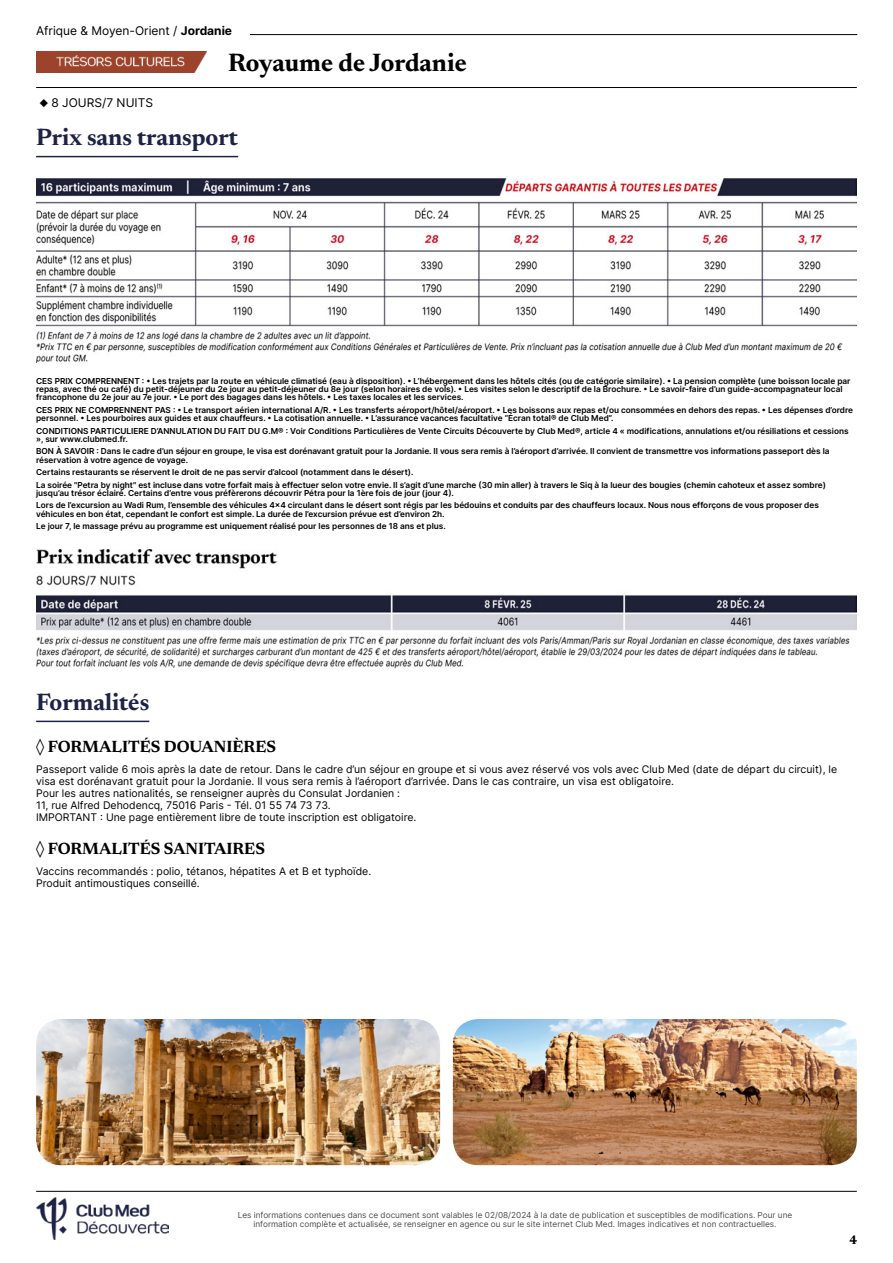
<style>
.page{position:relative;width:893px;height:1263px;background:#fff}
.page>*{position:absolute;margin:0;border:0;box-sizing:border-box;transform-origin:0 0}
.t1{font:700 25.5px "Newsreader 24 pt";color:#000}
.t2{font:700 24px "Newsreader 24 pt";color:#1e2346}
.t3{font:700 16.5px "Newsreader 24 pt";color:#000}
.t4{font:700 12.6px "Newsreader 24 pt";color:#000}
.t5{font:12px "Inter";color:#000}
.t6{font:10.5px/12px "Inter";color:#000}
.t7{font:600 8.25px/8.2px "Inter";color:#000}
.t8{font:8.25px/9px "Inter";color:#4d4d4d;text-align:center}
.s1{font-weight:700}
</style>
<div class="page">
<hr style="left:64px;top:34px;width:793px;height:1px;background:#000">
<img style="left:36px;top:51px;width:171px;height:21px">
<hr style="left:36px;top:87px;width:821px;height:1px;background:#000">
<div style="left:36px;top:26px;width:213px;height:17px;background:#fff"></div>
<hr style="left:36px;top:1191px;width:821px;height:1px;background:#000">
<img style="left:36px;top:1197px;width:132px;height:42px">
<img style="left:453px;top:1019px;width:404px;height:146px">
<img style="left:36px;top:1019px;width:404px;height:146px">
<hr style="left:36px;top:156px;width:202px;height:1px;background:#1e2346">
<hr style="left:36px;top:721px;width:113px;height:1px;background:#1e2346">
<img style="left:36px;top:179px;width:821px;height:184px">
<img style="left:36px;top:549px;width:821px;height:118px">
<h3 class="t5" style="left:36px;top:22px;width:198px">Afrique &amp; Moyen-Orient / <span class="s1">Jordanie</span></h3>
<h1 class="t1" style="left:228px;top:44px;width:240px">Royaume de Jordanie</h1>
<h3 class="t5" style="left:40px;top:93px;width:115px">◆ 8 JOURS/7 NUITS</h3>
<h2 class="t2" style="left:36px;top:120px;width:204px">Prix sans transport</h2>
<p class="t7" style="left:36px;top:377px;width:816px">CES PRIX COMPRENNENT : • Les trajets par la route en véhicule climatisé (eau à disposition). • L’hébergement dans les hôtels cités (ou de catégorie similaire). • La pension complète (une boisson locale par repas, avec thé ou café) du petit-déjeuner du 2e jour au petit-déjeuner du 8e jour (selon horaires de vols). • Les visites selon le descriptif de la Brochure. • Le savoir-faire d’un guide-accompagnateur local francophone du 2e jour au 7e jour. • Le port des bagages dans les hôtels. • Les taxes locales et les services.</p>
<p class="t7" style="left:36px;top:406px;width:818px">CES PRIX NE COMPRENNENT PAS : • Le transport aérien international A/R. • Les transferts aéroport/hôtel/aéroport. • Les boissons aux repas et/ou consommées en dehors des repas. • Les dépenses d’ordre personnel. • Les pourboires aux guides et aux chauffeurs. • La cotisation annuelle. • L’assurance vacances facultative “Écran total® de Club Med”.</p>
<p class="t7" style="left:36px;top:426px;width:814px">CONDITIONS PARTICULIERE D’ANNULATION DU FAIT DU G.M® : Voir Conditions Particulières de Vente Circuits Découverte by Club Med®, article 4 « modifications, annulations et/ou résiliations et cessions », sur www.clubmed.fr.</p>
<p class="t7" style="left:36px;top:447px;width:795px">BON À SAVOIR : Dans le cadre d’un séjour en groupe, le visa est dorénavant gratuit pour la Jordanie. Il vous sera remis à l’aéroport d’arrivée. Il convient de transmettre vos informations passeport dès la réservation à votre agence de voyage.</p>
<p class="t7" style="left:36px;top:466px;width:791px;line-height:12.5px">Certains restaurants se réservent le droit de ne pas servir d’alcool (notamment dans le désert).<br>La soirée "Petra by night" est incluse dans votre forfait mais à effectuer selon votre envie. Il s’agit d’une marche (30 min aller) à travers le Siq à la lueur des bougies (chemin cahoteux et assez sombre)</p>
<p class="t7" style="left:36px;top:486px;width:784px;line-height:12.5px">jusqu’au trésor éclairé. Certains d’entre vous préfèrerons découvrir Pétra pour la 1ère fois de jour (jour 4).<br>Lors de l’excursion au Wadi Rum, l’ensemble des véhicules 4x4 circulant dans le désert sont régis par les bédouins et conduits par des chauffeurs locaux. Nous nous efforçons de vous proposer des</p>
<p class="t7" style="left:36px;top:507px;width:411px;line-height:12.5px">véhicules en bon état, cependant le confort est simple. La durée de l’excursion prévue est d’environ 2h.<br>Le jour 7, le massage prévu au programme est uniquement réalisé pour les personnes de 18 ans et plus.</p>
<h2 class="t2" style="left:36px;top:685px;width:115px">Formalités</h2>
<h3 class="t3" style="left:36px;top:735px;width:241px">◊ FORMALITÉS DOUANIÈRES</h3>
<p class="t6" style="left:36px;top:762px;width:802px">Passeport valide 6 mois après la date de retour. Dans le cadre d’un séjour en groupe et si vous avez réservé vos vols avec Club Med (date de départ du circuit), le visa est dorénavant gratuit pour la Jordanie. Il vous sera remis à l’aéroport d’arrivée. Dans le cas contraire, un visa est obligatoire.<br>Pour les autres nationalités, se renseigner auprès du Consulat Jordanien :<br>11, rue Alfred Dehodencq, 75016 Paris - Tél. 01 55 74 73 73.<br>IMPORTANT : Une page entièrement libre de toute inscription est obligatoire.</p>
<h3 class="t3" style="left:36px;top:837px;width:230px">◊ FORMALITÉS SANITAIRES</h3>
<p class="t6" style="left:36px;top:864px;width:337px">Vaccins recommandés : polio, tétanos, hépatites A et B et typhoïde.<br>Produit antimoustiques conseillé.</p>
<p class="t8" style="left:238px;top:1210px;width:556px">Les informations contenues dans ce document sont valables le 02/08/2024 à la date de publication et susceptibles de modifications. Pour une information complète et actualisée, se renseigner en agence ou sur le site internet Club Med. Images indicatives et non contractuelles.</p>
<h3 class="t4" style="left:849px;top:1230px;width:9px">4</h3>
</div>
